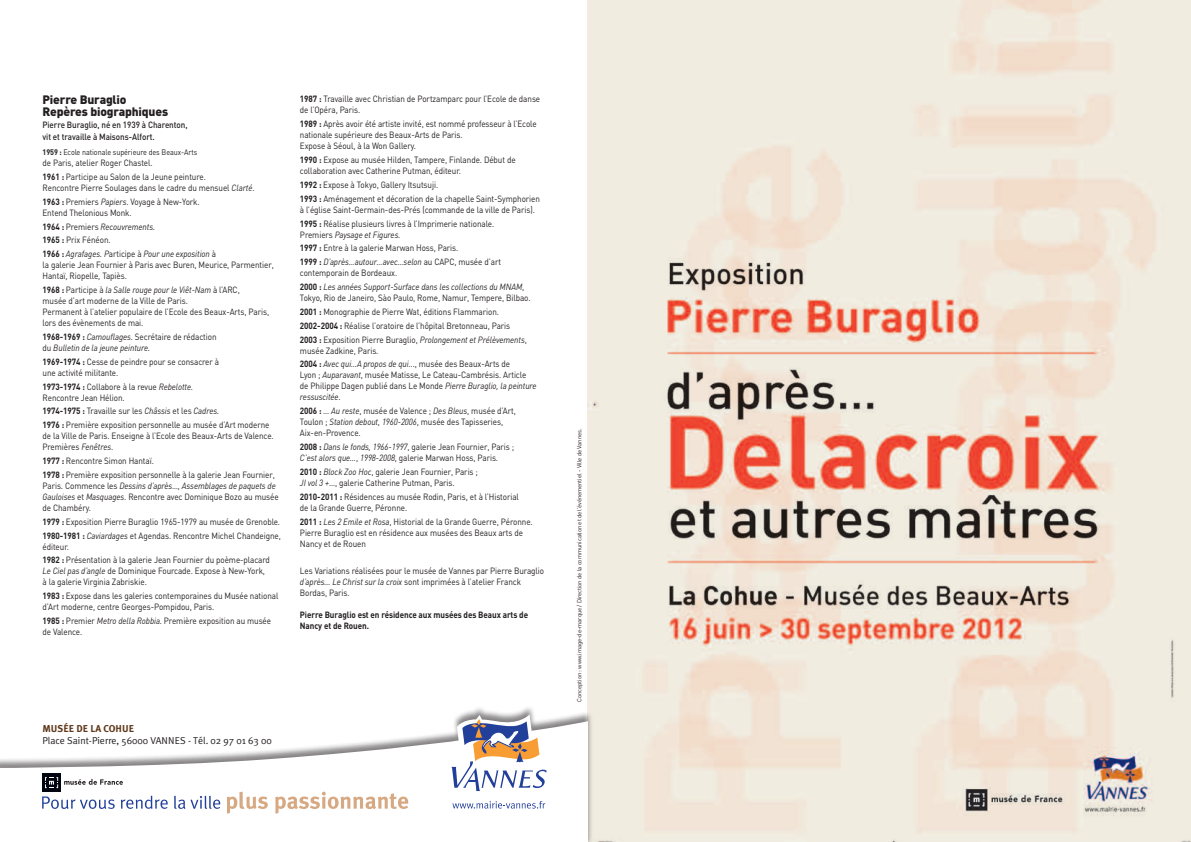
<style>
.page{position:relative;width:1191px;height:842px;background:#fff}
.page>*{position:absolute;margin:0;border:0;box-sizing:border-box;transform-origin:0 0}
.t1{font:900 12.1px/12px "DIN";letter-spacing:-.015em;color:#231f20}
.t2{font:10px "Meta Plus Normal";color:#231f20}
.t3{font:700 10px "Meta Plus";color:#5f371a}
.t4{font:9px/11px "DIN";letter-spacing:-.01em;color:#231f20;scale:.9 1}
.t5{font:italic 9px/11px "DIN";letter-spacing:-.01em;color:#231f20;scale:.9 1}
.t6{font:700 9px/11px "DIN";letter-spacing:-.01em;color:#231f20;scale:.9 1}
.t7{font:500 9px/12px "DIN";letter-spacing:-.01em;color:#231f20;scale:.9 1}
.t8{font:8px "DIN";letter-spacing:-.01em;color:#231f20;scale:.9 1}
.t9{font:6px "DIN";letter-spacing:-.02em;color:#231f20}
.s1{font-weight:700}
.s2{font-style:italic}
.s3{font-weight:700;font-style:normal}
.s4{font-style:normal}
</style>
<div class="page">
<img style="left:588px;top:0;width:603px;height:842px">
<div style="left:0;top:704px;width:593px;height:138px;background:#231f20;opacity:.55"></div>
<svg style="left:0;top:714px;width:588px;height:128px"></svg>
<svg style="left:451px;top:719px;width:95px;height:72px"></svg>
<svg style="left:42px;top:796px;width:73px;height:13px"></svg>
<svg style="left:121px;top:796px;width:47px;height:13px"></svg>
<svg style="left:174px;top:796px;width:46px;height:13px"></svg>
<svg style="left:227px;top:791px;width:41px;height:23px"></svg>
<svg style="left:275px;top:792px;width:133px;height:22px"></svg>
<svg style="left:452px;top:801px;width:93px;height:8px"></svg>
<svg style="left:64px;top:779px;width:59px;height:6px"></svg>
<div style="left:43px;top:773px;width:18px;height:19px;background:#00040f"></div>
<svg style="left:45px;top:777px;width:13px;height:11px"></svg>
<h1 class="t1" style="left:43px;top:93px;width:127px">Pierre Buraglio<br>Repères biographiques</h1>
<p class="t7" style="left:43px;top:119px;width:163px">Pierre Buraglio, né en 1939 à Charenton, vit et travaille à Maisons-Alfort.</p>
<p class="t8" style="left:43px;top:147px;width:174px"><span class="s1">1959 :</span> Ecole nationale supérieure des Beaux-Arts</p>
<p class="t4" style="left:43px;top:156px;width:183px;line-height:13.8px">de Paris, atelier Roger Chastel.<br><span class="s1">1961 :</span> Participe au Salon de la Jeune peinture.</p>
<p class="t4" style="left:43px;top:181px;width:237px;line-height:13.8px">Rencontre Pierre Soulages dans le cadre du mensuel <span class="s2">Clarté</span>.<br><span class="s1">1963 :</span> Premiers <span class="s2">Papiers</span>. Voyage à New-York.</p>
<p class="t4" style="left:43px;top:205px;width:194px;line-height:13.8px">Entend Thelonious Monk.<br><span class="s1">1964 :</span> Premiers <span class="s2">Recouvrements.<br></span><span class="s1">1965 :</span> Prix Fénéon.<br><span class="s1">1966 :</span> <span class="s2">Agrafages. P</span>articipe à <span class="s2">Pour une exposition</span> à</p>
<p class="t4" style="left:43px;top:259px;width:258px">la galerie Jean Fournier à Paris avec Buren, Meurice, Parmentier,<br>Hantaï, Riopelle, Tapiès.</p>
<p class="t4" style="left:43px;top:284px;width:253px"><span class="s1">1968 :</span> Participe à <span class="s2">la Salle rouge pour le Viêt-Nam</span> à l’ARC,<br>musée d’art moderne de la Ville de Paris.<br>Permanent à l’atelier populaire de l’Ecole des Beaux-Arts, Paris, lors des évènements de mai.</p>
<p class="t5" style="left:43px;top:331px;width:195px"><span class="s3">1968-1969 :</span> Camouflages. <span class="s4">Secrétaire de rédaction du</span> Bulletin de la jeune peinture.</p>
<p class="t4" style="left:43px;top:356px;width:198px"><span class="s1">1969-1974 :</span> Cesse de peindre pour se consacrer à une activité militante.</p>
<p class="t4" style="left:43px;top:381px;width:169px"><span class="s1">1973-1974 :</span> Collabore à la revue <span class="s2">Rebelotte.<br></span>Rencontre Jean Hélion.</p>
<p class="t4" style="left:43px;top:404px;width:254px;line-height:13.8px"><span class="s1">1974-1975 :</span> Travaille sur les <span class="s2">Châssis</span> et les <span class="s2">Cadres.<br></span><span class="s1">1976 :</span> Première exposition personnelle au musée d’Art moderne</p>
<p class="t4" style="left:43px;top:430px;width:258px">de la Ville de Paris. Enseigne à l’Ecole des Beaux-Arts de Valence.<br>Premières <span class="s2">Fenêtres</span>.</p>
<p class="t4" style="left:43px;top:454px;width:260px;line-height:13.8px"><span class="s1">1977 :</span> Rencontre Simon Hantaï.<br><span class="s1">1978 :</span> Première exposition personnelle à la galerie Jean Fournier,</p>
<p class="t4" style="left:43px;top:480px;width:264px">Paris. Commence les <span class="s2">Dessins d’après…, Assemblages de paquets de<br>Gauloises</span> et <span class="s2">Masquages</span>. Rencontre avec Dominique Bozo au musée de Chambéry.</p>
<p class="t4" style="left:43px;top:514px;width:266px;line-height:13.8px"><span class="s1">1979 :</span> Exposition Pierre Buraglio 1965-1979 au musée de Grenoble<span class="s2">.<br></span><span class="s1">1980-1981 :</span> <span class="s2">Caviardages</span> et Agendas. Rencontre Michel Chandeigne,</p>
<p class="t4" style="left:43px;top:539px;width:254px;line-height:13.8px">éditeur.<br><span class="s1">1982 :</span> Présentation à la galerie Jean Fournier du poème-placard</p>
<p class="t4" style="left:43px;top:565px;width:249px"><span class="s2">Le Ciel pas d’angle</span> de Dominique Fourcade. Expose à New-York, à la galerie Virginia Zabriskie.</p>
<p class="t4" style="left:43px;top:590px;width:264px"><span class="s1">1983 :</span> Expose dans les galeries contemporaines du Musée national d’Art moderne, centre Georges-Pompidou, Paris.</p>
<p class="t4" style="left:43px;top:615px;width:255px"><span class="s1">1985 :</span> Premier <span class="s2">Metro della Robbia.</span> Première exposition au musée de Valence.</p>
<p class="t4" style="left:300px;top:93px;width:268px"><span class="s1">1987 :</span> Travaille avec Christian de Portzamparc pour l’Ecole de danse de l’Opéra, Paris.</p>
<p class="t4" style="left:300px;top:118px;width:264px"><span class="s1">1989 :</span> Après avoir été artiste invité, est nommé professeur à l’Ecole nationale supérieure des Beaux-Arts de Paris.<br>Expose à Séoul, à la Won Gallery.</p>
<p class="t4" style="left:300px;top:154px;width:241px"><span class="s1">1990 :</span> Expose au musée Hilden, Tampere, Finlande. Début de collaboration avec Catherine Putman, éditeur.</p>
<p class="t4" style="left:300px;top:178px;width:268px;line-height:13.8px"><span class="s1">1992 :</span> Expose à Tokyo, Gallery Itsutsuji.<br><span class="s1">1993 :</span> Aménagement et décoration de la chapelle Saint-Symphorien</p>
<p class="t4" style="left:300px;top:202px;width:263px;line-height:13.8px">à l’église Saint-Germain-des-Prés (commande de la ville de Paris).<br><span class="s1">1995 :</span> Réalise plusieurs livres à l’Imprimerie nationale.</p>
<p class="t4" style="left:300px;top:227px;width:225px;line-height:13.8px">Premiers <span class="s2">Paysage et Figures.<br></span><span class="s1">1997 :</span> Entre à la galerie Marwan Hoss, Paris.<br><span class="s1">1999 :</span> <span class="s2">D’après…autour…avec…selon</span> au CAPC, musée d’art</p>
<p class="t5" style="left:300px;top:266px;width:251px;line-height:13.8px"><span class="s4">contemporain de Bordeaux.<br></span><span class="s3">2000 :</span> Les années Support-Surface dans les collections du MNAM<span class="s4">,</span></p>
<p class="t4" style="left:300px;top:291px;width:258px;line-height:13.8px">Tokyo, Rio de Janeiro, Sào Paulo, Rome, Namur, Tempere, Bilbao.<br><span class="s1">2001 :</span> Monographie de Pierre Wat, éditions Flammarion.<br><span class="s1">2002-2004 :</span> Réalise l’oratoire de l’hôpital Bretonneau, Paris<br><span class="s1">2003 :</span> Exposition Pierre Buraglio, <span class="s2">Prolongement et Prélèvements</span>,</p>
<p class="t4" style="left:300px;top:343px;width:235px;line-height:13.8px">musée Zadkine, Paris.<br><span class="s1">2004 :</span> <span class="s2">Avec qui…A propos de qui..</span>., musée des Beaux-Arts de</p>
<p class="t4" style="left:300px;top:369px;width:265px">Lyon ; <span class="s2">Auparavant</span>, musée Matisse, Le Cateau-Cambrésis. Article de Philippe Dagen publié dans Le Monde <span class="s2">Pierre Buraglio, la peinture ressuscitée</span>.</p>
<p class="t4" style="left:300px;top:405px;width:241px"><span class="s1">2006 :</span> … <span class="s2">Au reste</span>, musée de Valence ; <span class="s2">Des Bleus</span>, musée d’Art,<br>Toulon ; <span class="s2">Station debout, 1960-2006</span>, musée des Tapisseries,<br>Aix-en-Provence.</p>
<p class="t4" style="left:300px;top:441px;width:239px"><span class="s1">2008 :</span> <span class="s2">Dans le fonds, 1966-1997</span>, galerie Jean Fournier, Paris ;<br><span class="s2">C’est alors que…</span>, <span class="s2">1998-2008</span>, galerie Marwan Hoss, Paris.</p>
<p class="t4" style="left:300px;top:466px;width:199px"><span class="s1">2010 :</span> <span class="s2">Block Zoo Hoc</span>, galerie Jean Fournier, Paris ;<br><span class="s2">JI vol 3 +</span>…, galerie Catherine Putman, Paris.</p>
<p class="t4" style="left:300px;top:491px;width:245px"><span class="s1">2010-2011 :</span> Résidences au musée Rodin, Paris, et à l’Historial de la Grande Guerre, Péronne.</p>
<p class="t4" style="left:300px;top:516px;width:260px"><span class="s1">2011 :</span> <span class="s2">Les 2 Emile et Rosa</span>, Historial de la Grande Guerre, Péronne.<br>Pierre Buraglio est en résidence aux musées des Beaux arts de<br>Nancy et de Rouen</p>
<p class="t4" style="left:300px;top:565px;width:273px">Les Variations réalisées pour le musée de Vannes par Pierre Buraglio <span class="s2">d’après... Le Christ sur la croix</span> sont imprimées à l’atelier Franck<br>Bordas, Paris.</p>
<p class="t6" style="left:300px;top:609px;width:255px">Pierre Buraglio est en résidence aux musées des Beaux arts de<br>Nancy et de Rouen.</p>
<p class="t3" style="left:43px;top:722px;width:93px">MUSÉE DE LA COHUE</p>
<p class="t2" style="left:43px;top:734px;width:231px">Place Saint-Pierre, 56000 VANNES - Tél. 02 97 01 63 00</p>
<p class="t9" style="left:575px;top:701px;width:274px;rotate:-90deg">Conception : www.image-de-marque / Direction de la communication et de l’événementiel - Ville de Vannes.</p>
</div>
